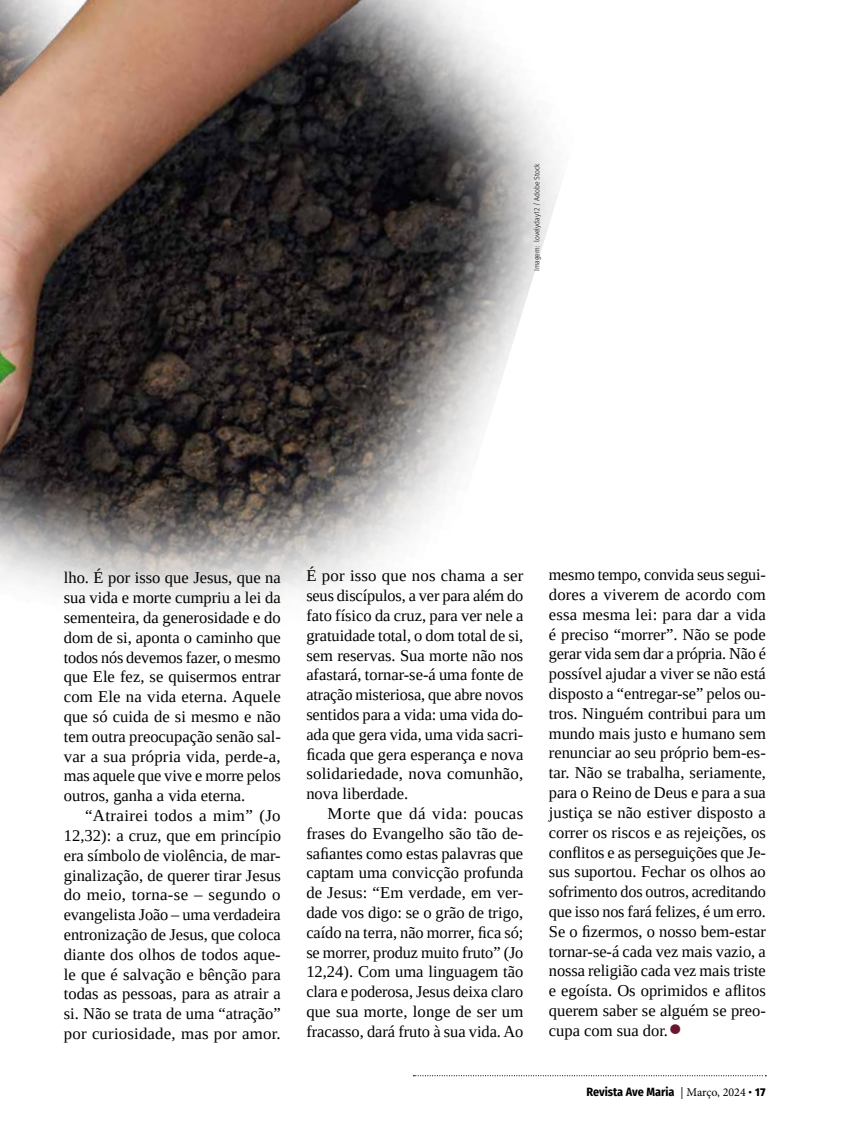
<style>
.page{position:relative;width:851px;height:1127px;background:#fff}
.page>*{position:absolute;margin:0;border:0;box-sizing:border-box;transform-origin:0 0}
.t1{font:41.25px "Tinos";color:#6a162f}
.t2{font:16.5px/19.8px "Tinos";color:#000;text-align:justify}
.t3{font:700 12px "Fira Sans Condensed";color:#000}
.t4{font:300 7.5px "Fira Sans Condensed";color:#000}
.s1{font-family:"Minion Pro";font-weight:400}
.s2{font-family:"Amaranth"}
</style>
<div class="page">
<img style="left:0;top:0;width:560px;height:609px">
<svg style="left:413px;top:1075px;width:353px;height:1px"></svg>
<p class="t4" style="left:531px;top:271px;width:109px;rotate:-90deg">Imagem: lovelyday12 / Adobe Stock</p>
<p class="t2" style="left:64px;top:568px;width:218px">lho. É por isso que Jesus, que na sua vida e morte cumpriu a lei da sementeira, da generosidade e do dom de si, aponta o caminho que todos nós devemos fazer, o mesmo que Ele fez, se quisermos entrar com Ele na vida eterna. Aquele que só cuida de si mesmo e não tem outra preocupação senão sal&shy;var a sua própria vida, perde-a, mas aquele que vive e morre pelos outros, ganha a vida eterna.</p>
<p class="t2" style="left:64px;top:805px;width:219px;text-indent:21px">“Atrairei todos a mim” (Jo 12,32): a cruz, que em princípio era símbolo de violência, de mar&shy;ginalização, de querer tirar Jesus do meio, torna-se – segundo o evangelista João – uma verdadeira entronização de Jesus, que coloca diante dos olhos de todos aque&shy;le que é salvação e bênção para todas as pessoas, para as atrair a si. Não se trata de uma “atração” por curiosidade, mas por amor.</p>
<p class="t2" style="left:306px;top:566px;width:218px">É por isso que nos chama a ser seus discípulos, a ver para além do fato físico da cruz, para ver nele a gratuidade total, o dom total de si, sem reservas. Sua morte não nos afastará, tornar-se-á uma fonte de atração misteriosa, que abre novos sentidos para a vida: uma vida do&shy;ada que gera vida, uma vida sacri&shy;ficada que gera esperança e nova solidariedade, nova comunhão, nova liberdade.</p>
<p class="t2" style="left:306px;top:803px;width:218px;text-indent:21px">Morte que dá vida: poucas frases do Evangelho são tão de&shy;safiantes como estas palavras que captam uma convicção profunda de Jesus: “Em verdade, em ver&shy;dade vos digo: se o grão de trigo, caído na terra, não morrer, fica só; se morrer, produz muito fruto” (Jo 12,24). Com uma linguagem tão clara e poderosa, Jesus deixa claro que sua morte, longe de ser um fracasso, dará fruto à sua vida. Ao</p>
<p class="t2" style="left:549px;top:565px;width:218px">mesmo tempo, convida seus segui&shy;dores a viverem de acordo com essa mesma lei: para dar a vida é preciso “morrer”. Não se pode gerar vida sem dar a própria. Não é possível ajudar a viver se não está disposto a “entregar-se” pelos ou&shy;tros. Ninguém contribui para um mundo mais justo e humano sem renunciar ao seu próprio bem-es&shy;tar. Não se trabalha, seriamente, para o Reino de Deus e para a sua justiça se não estiver disposto a correr os riscos e as rejeições, os conflitos e as perseguições que Je&shy;sus suportou. Fechar os olhos ao sofrimento dos outros, acreditando que isso nos fará felizes, é um erro.<br>Se o fizermos, o nosso bem-estar tornar-se-á cada vez mais vazio, a nossa religião cada vez mais triste e egoísta. Os oprimidos e aflitos querem saber se alguém se preo&shy;cupa com sua dor.</p>
<h1 class="t1" style="left:668px;top:1003px;width:16px">•</h1>
<p class="t3" style="left:586px;top:1082px;width:181px">Revista Ave Maria <span class="s1">| Março, 2024</span> <span class="s2">• 17</span></p>
</div>
